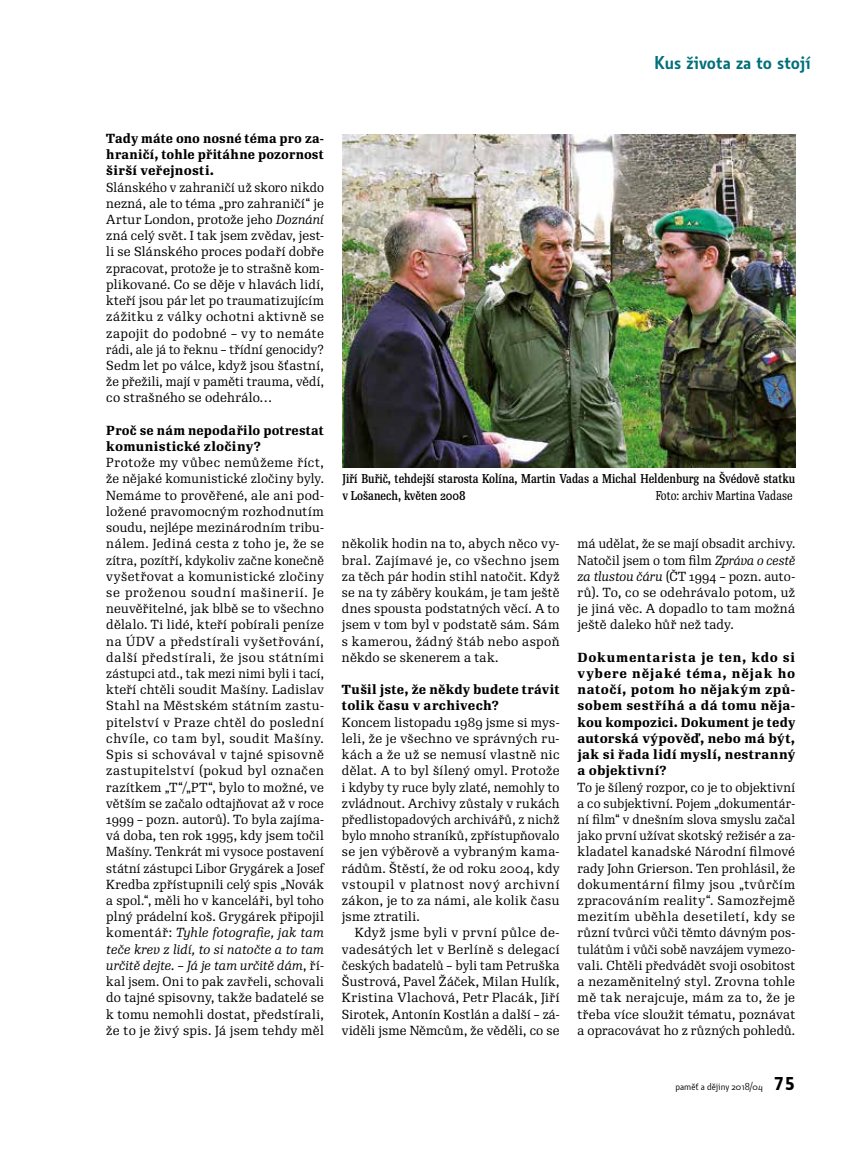
<style>
.page{position:relative;width:859px;height:1149px;background:#fff}
.page>*{position:absolute;margin:0;border:0;box-sizing:border-box;transform-origin:0 0}
.t1{font:600 18px "Botanika Std";letter-spacing:.005em;color:#006f7a}
.t2{font:12.75px/16.2px "Re Public Std";letter-spacing:.02em;color:#000;text-align:justify}
.t3{font:12.75px/16.2px "Re Public Std";letter-spacing:.02em;color:#000;text-align:justify;scale:.96 1}
.t4{font:500 12.75px/16.2px "Re Public Std";letter-spacing:.015em;color:#000}
.t5{font:500 12.75px/16.2px "Re Public Std";letter-spacing:.015em;color:#000;text-align:justify;scale:.96 1}
.t6{font:500 12.45px/16.2px "Re Public Std Cond";color:#000}
.t7{font:12.45px "Re Public Std Cond";letter-spacing:.005em;color:#000}
.t8{font:9.75px "Botanika Std";color:#000}
.s1{font-style:italic}
.s2{font-family:"Botanika Mono";font-weight:700;font-size:18px}
</style>
<div class="page">
<img style="left:342px;top:135px;width:453px;height:332px">
<h1 class="t1" style="left:655px;top:51px;width:157px">Kus života za to stojí</h1>
<p class="t5" style="left:106px;top:130px;width:228px">Tady máte ono nosné téma pro za&shy;hraničí, tohle přitáhne pozornost širší veřejnosti.</p>
<p class="t3" style="left:106px;top:179px;width:228px">Slánského v zahraničí už skoro nikdo nezná, ale to téma „pro zahraničí“ je Artur London, protože jeho <span class="s1">Doznání </span>zná celý svět. I tak jsem zvědav, jest&shy;li se Slánského proces podaří dobře zpracovat, protože je to strašně kom&shy;plikované. Co se děje v hlavách lidí, kteří jsou pár let po traumatizujícím zážitku z války ochotni aktivně se zapojit do podobné – vy to nemáte rádi, ale já to řeknu – třídní genocidy?<br>Sedm let po válce, když jsou šťastní, že přežili, mají v paměti trauma, vědí, co strašného se odehrálo…</p>
<p class="t5" style="left:106px;top:422px;width:228px">Proč se nám nepodařilo potrestat komunistické zločiny?</p>
<p class="t2" style="left:106px;top:454px;width:219px">Protože my vůbec nemůžeme říct, že nějaké komunistické zločiny byly.<br>Nemáme to prověřené, ale ani pod&shy;ložené pravomocným rozhodnutím soudu, nejlépe mezinárodním tribu&shy;nálem. Jediná cesta z toho je, že se zítra, pozítří, kdykoliv začne konečně vyšetřovat a komunistické zločiny se proženou soudní mašinerií. Je neuvěřitelné, jak blbě se to všechno dělalo. Ti lidé, kteří pobírali peníze na ÚDV a předstírali vyšetřování, další předstírali, že jsou státními zástupci atd., tak mezi nimi byli i tací, kteří chtěli soudit Mašíny. Ladislav Stahl na Městském státním zastu&shy;pitelství v Praze chtěl do poslední chvíle, co tam byl, soudit Mašíny.<br>Spis si schovával v tajné spisovně zastupitelství (pokud byl označen razítkem „T“/„PT“, bylo to možné, ve větším se začalo odtajňovat až v roce 1999 – pozn. autorů). To byla zajíma&shy;vá doba, ten rok 1995, kdy jsem točil Mašíny. Tenkrát mi vysoce postavení státní zástupci Libor Grygárek a Josef Kredba zpřístupnili celý spis „Novák a spol.“, měli ho v kanceláři, byl toho plný prádelní koš. Grygárek připojil komentář: <span class="s1">Tyhle fotografie, jak tam teče krev z lidí, to si natočte a to tam určitě dejte.</span> – <span class="s1">Já je tam určitě dám</span>, ří&shy;kal jsem. Oni to pak zavřeli, schovali do tajné spisovny, takže badatelé se k tomu nemohli dostat, předstírali, že to je živý spis. Já jsem tehdy měl</p>
<p class="t6" style="left:343px;top:471px;width:454px">Jiří Buřič, tehdejší starosta Kolína, Martin Vadas a Michal Heldenburg na Švédově statku v Lošanech, květen 2008</p>
<p class="t7" style="left:656px;top:487px;width:138px">Foto: archiv Martina Vadase</p>
<p class="t2" style="left:342px;top:535px;width:219px">několik hodin na to, abych něco vy&shy;bral. Zajímavé je, co všechno jsem za těch pár hodin stihl natočit. Když se na ty záběry koukám, je tam ještě dnes spousta podstatných věcí. A to jsem v tom byl v podstatě sám. Sám s kamerou, žádný štáb nebo aspoň někdo se skenerem a tak.</p>
<p class="t4" style="left:342px;top:681px;width:219px">Tušil jste, že někdy budete trávit tolik času v archivech?</p>
<p class="t2" style="left:342px;top:714px;width:219px">Koncem listopadu 1989 jsme si mys&shy;leli, že je všechno ve správných ru&shy;kách a že už se nemusí vlastně nic dělat. A to byl šílený omyl. Protože i kdyby ty ruce byly zlaté, nemohly to zvládnout. Archivy zůstaly v rukách předlistopadových archivářů, z nichž bylo mnoho straníků, zpřístupňovalo se jen výběrově a vybraným kama&shy;rádům. Štěstí, že od roku 2004, kdy vstoupil v platnost nový archivní zákon, je to za námi, ale kolik času jsme ztratili.</p>
<p class="t2" style="left:342px;top:924px;width:219px;text-indent:13px">Když jsme byli v první půlce de&shy;vadesátých let v Berlíně s delegací českých badatelů – byli tam Petruška Šustrová, Pavel Žáček, Milan Hulík, Kristina Vlachová, Petr Placák, Jiří Sirotek, Antonín Kostlán a další – zá&shy;viděli jsme Němcům, že věděli, co se</p>
<p class="t2" style="left:578px;top:535px;width:219px">má udělat, že se mají obsadit archivy.<br>Natočil jsem o tom film <span class="s1">Zpráva o cestě za tlustou čáru</span> (ČT 1994 – pozn. auto&shy;rů). To, co se odehrávalo potom, už je jiná věc. A dopadlo to tam možná ještě daleko hůř než tady.</p>
<p class="t4" style="left:578px;top:649px;width:219px;text-align:justify">Dokumentarista je ten, kdo si vybere nějaké téma, nějak ho natočí, potom ho nějakým způ&shy;sobem sestříhá a dá tomu něja&shy;kou kompozici. Dokument je tedy autorská výpověď, nebo má být, jak si řada lidí myslí, nestranný a objektivní?</p>
<p class="t2" style="left:578px;top:778px;width:219px">To je šílený rozpor, co je to objektivní a co subjektivní. Pojem „dokumentár&shy;ní film“ v dnešním slova smyslu začal jako první užívat skotský režisér a za&shy;kladatel kanadské Národní filmové rady John Grierson. Ten prohlásil, že dokumentární filmy jsou „tvůrčím zpracováním reality“. Samozřejmě mezitím uběhla desetiletí, kdy se různí tvůrci vůči těmto dávným pos&shy;tulátům i vůči sobě navzájem vymezo&shy;vali. Chtěli předvádět svoji osobitost a nezaměnitelný styl. Zrovna tohle mě tak nerajcuje, mám za to, že je třeba více sloužit tématu, poznávat a opracovávat ho z různých pohledů.</p>
<p class="t8" style="left:675px;top:1080px;width:121px">paměť a dějiny 2018/04 <span class="s2">75</span></p>
</div>
